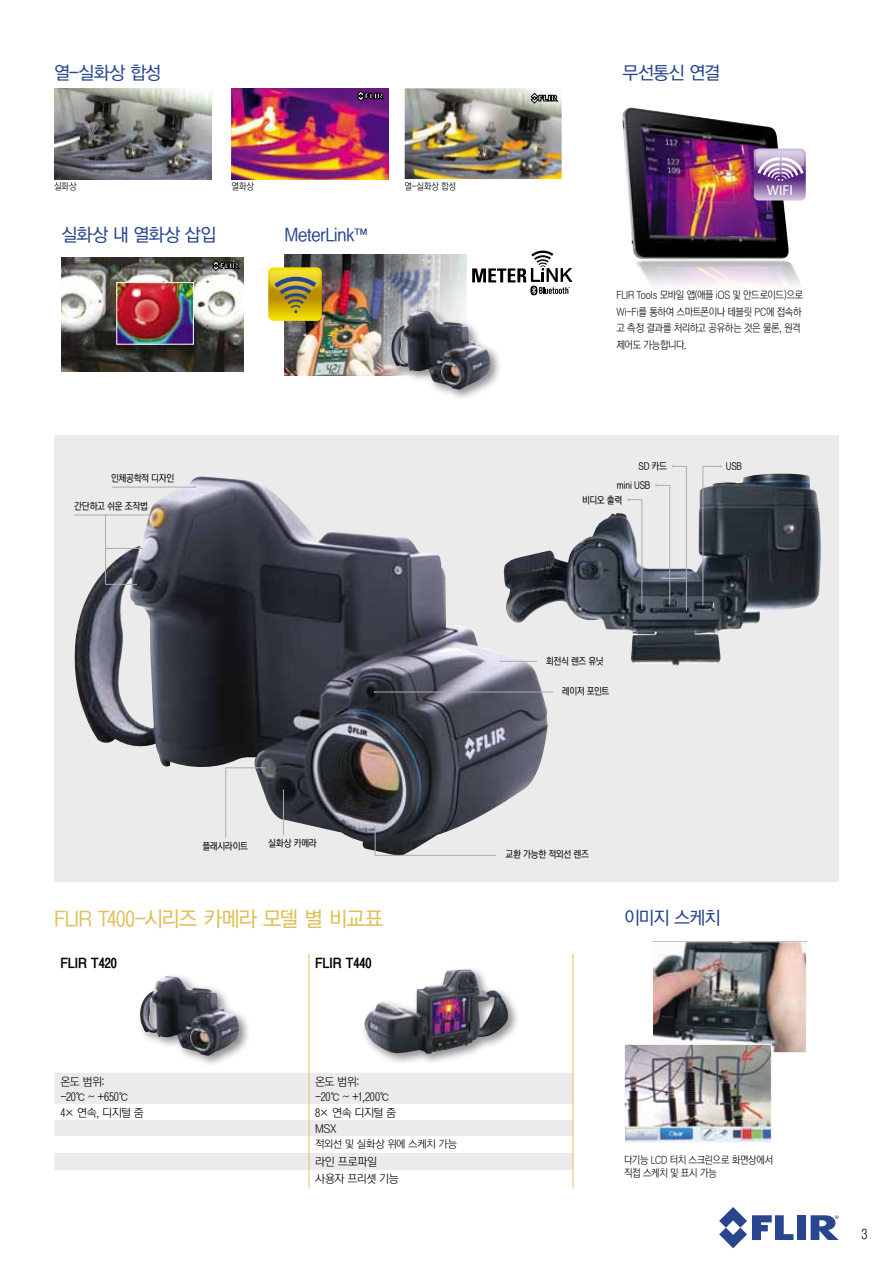
<style>
.page{position:relative;width:893px;height:1263px;background:#fff}
.page>*{position:absolute;margin:0;border:0;box-sizing:border-box;transform-origin:0 0}
.t1{font:21px "YGO530";letter-spacing:-.055em;color:#e0c05b}
.t2{font:18px "YGO530";letter-spacing:-.045em;color:#28468e}
.t3{font:14.4px "Myriad";color:#fff}
.t4{font:13.5px "YGO550";color:#000}
.t5{font:13.5px "YGO520";color:#000}
.t6{font:11.25px/15px "YGO520";letter-spacing:-.045em;color:#000}
.t7{font:10.5px/16.5px "YGO520";letter-spacing:-.035em;color:#000;scale:.9 1}
.t8{font:10.5px "YGO520";letter-spacing:-.035em;color:#000}
.t9{font:9.75px "YGO530";letter-spacing:-.04em;color:#000;scale:.9 1}
.t10{font:9.75px/14.1px "YGO530";letter-spacing:-.02em;color:#000;scale:.9 1}
.t11{font:9.45px "YGO520";letter-spacing:-.05em;color:#000;scale:.9 1}
</style>
<div class="page">
<div style="left:797px;top:1215px;width:9px;height:25px;background:#28458e"></div>
<svg style="left:719px;top:1207px;width:74px;height:41px"></svg>
<svg style="left:811px;top:1215px;width:28px;height:25px"></svg>
<div style="left:54px;top:435px;width:785px;height:446px;background:#ebebeb"></div>
<img style="left:74px;top:476px;width:474px;height:375px">
<img style="left:502px;top:474px;width:319px;height:193px">
<svg style="left:627px;top:499px;width:15px;height:110px"></svg>
<svg style="left:655px;top:465px;width:32px;height:146px"></svg>
<svg style="left:702px;top:465px;width:20px;height:141px"></svg>
<hr style="left:375px;top:692px;width:178px;height:1px;background:#acacac">
<hr style="left:74px;top:515px;width:79px;height:1px;background:#acacac">
<svg style="left:105px;top:514px;width:38px;height:71px"></svg>
<hr style="left:112px;top:487px;width:83px;height:1px;background:#acacac">
<hr style="left:501px;top:661px;width:36px;height:1px;background:#acacac">
<hr style="left:283px;top:790px;width:1px;height:45px;background:#acacac">
<svg style="left:225px;top:767px;width:40px;height:71px"></svg>
<svg style="left:374px;top:826px;width:122px;height:30px"></svg>
<div style="left:54px;top:1073px;width:519px;height:31px;background:#ebebeb"></div>
<svg style="left:309px;top:954px;width:1px;height:29px"></svg>
<svg style="left:573px;top:954px;width:1px;height:29px"></svg>
<hr style="left:309px;top:983px;width:1px;height:90px;background:#e0c05b">
<hr style="left:573px;top:983px;width:1px;height:90px;background:#e0c05b">
<hr style="left:309px;top:1073px;width:1px;height:31px;background:#e0c05b">
<hr style="left:573px;top:1073px;width:1px;height:31px;background:#e0c05b">
<svg style="left:54px;top:1104px;width:520px;height:84px"></svg>
<img style="left:654px;top:943px;width:151px;height:108px">
<div style="left:652px;top:941px;width:155px;height:112px;border:1px solid #fff"></div>
<img style="left:626px;top:1046px;width:144px;height:94px">
<div style="left:624px;top:1044px;width:148px;height:98px;border:1px solid #fff"></div>
<div style="left:136px;top:973px;width:115px;height:95px;background:#000;opacity:.45"></div>
<img style="left:139px;top:976px;width:100px;height:80px">
<img style="left:622px;top:108px;width:167px;height:151px">
<img style="left:636px;top:260px;width:165px;height:25px">
<svg style="left:754px;top:148px;width:52px;height:52px"></svg>
<img style="left:284px;top:255px;width:183px;height:120px">
<img style="left:369px;top:254px;width:85px;height:67px">
<svg style="left:268px;top:267px;width:54px;height:54px"></svg>
<svg style="left:472px;top:251px;width:101px;height:44px"></svg>
<div style="left:388px;top:307px;width:115px;height:95px;background:#000;opacity:.45"></div>
<img style="left:390px;top:310px;width:101px;height:80px">
<img style="left:54px;top:88px;width:157px;height:91px">
<img style="left:232px;top:88px;width:156px;height:91px">
<img style="left:405px;top:88px;width:157px;height:91px">
<svg style="left:531px;top:93px;width:27px;height:10px"></svg>
<svg style="left:357px;top:91px;width:27px;height:10px"></svg>
<img style="left:61px;top:258px;width:183px;height:114px">
<img style="left:119px;top:284px;width:73px;height:58px">
<div style="left:117px;top:282px;width:77px;height:62px;border:1px solid #fff"></div>
<svg style="left:212px;top:261px;width:27px;height:10px"></svg>
<div style="left:361px;top:966px;width:160px;height:100px;background:#000;opacity:.45"></div>
<img style="left:364px;top:969px;width:145px;height:85px">
<h2 class="t2" style="left:54px;top:63px;width:109px">열-실화상 합성</h2>
<p class="t11" style="left:54px;top:182px;width:27px">실화상</p>
<p class="t11" style="left:232px;top:182px;width:27px">열화상</p>
<p class="t11" style="left:405px;top:182px;width:59px">열-실화상 합성</p>
<h2 class="t2" style="left:61px;top:226px;width:157px">실화상 내 열화상 삽입</h2>
<h2 class="t2" style="left:284px;top:226px;width:86px">MeterLink™</h2>
<p class="t9" style="left:111px;top:473px;width:72px">인체공학적 디자인</p>
<p class="t9" style="left:74px;top:501px;width:83px">간단하고 쉬운 조작법</p>
<h2 class="t2" style="left:623px;top:63px;width:99px">무선통신 연결</h2>
<h3 class="t3" style="left:767px;top:183px;width:28px">WIFI</h3>
<p class="t7" style="left:616px;top:287px;width:209px">FLIR Tools 모바일 앱(애플 iOS 및 안드로이드)으로<br>Wi-Fi를 통하여 스마트폰이나 테블릿 PC에 접속하 고 측정 결과를 처리하고 공유하는 것은 물론, 원격 제어도 가능합니다.</p>
<p class="t9" style="left:638px;top:462px;width:33px">SD 카드</p>
<p class="t9" style="left:726px;top:462px;width:20px">USB</p>
<p class="t10" style="left:582px;top:479px;width:77px;text-indent:35px">mini USB 비디오 출력</p>
<p class="t9" style="left:202px;top:842px;width:52px">플래시라이트</p>
<p class="t9" style="left:268px;top:838px;width:55px">실화상 카메라</p>
<p class="t9" style="left:546px;top:656px;width:66px">회전식 렌즈 유닛</p>
<p class="t9" style="left:562px;top:686px;width:54px">레이저 포인트</p>
<p class="t9" style="left:506px;top:849px;width:94px">교환 가능한 적외선 렌즈</p>
<h1 class="t1" style="left:54px;top:908px;width:331px">FLIR T400-시리즈 카메라 모델 별 비교표</h1>
<h2 class="t2" style="left:624px;top:908px;width:98px">이미지 스케치</h2>
<p class="t4" style="left:60px;top:956px;width:58px">FLIR T420</p>
<p class="t4" style="left:315px;top:956px;width:58px">FLIR T440</p>
<p class="t6" style="left:60px;top:1074px;width:70px">온도 범위: -20℃ ~ +650℃</p>
<p class="t6" style="left:315px;top:1074px;width:76px">온도 범위:<br>-20℃ ~ +1,200℃</p>
<p class="t6" style="left:60px;top:1105px;width:85px">4× 연속, 디지털 줌</p>
<p class="t6" style="left:315px;top:1105px;width:83px;line-height:16px">8× 연속 디지털 줌<br>MSX</p>
<p class="t8" style="left:315px;top:1139px;width:144px">적외선 및 실화상 위에 스케치 가능</p>
<p class="t6" style="left:315px;top:1153px;width:86px;line-height:17.7px">라인 프로파일 사용자 프리셋 기능</p>
<p class="t7" style="left:624px;top:1153px;width:167px;line-height:13.5px">다기능 LCD 터치 스크린으로 화면상에서 직접 스케치 및 표시 가능</p>
<p class="t5" style="left:861px;top:1227px;width:8px">3</p>
</div>
